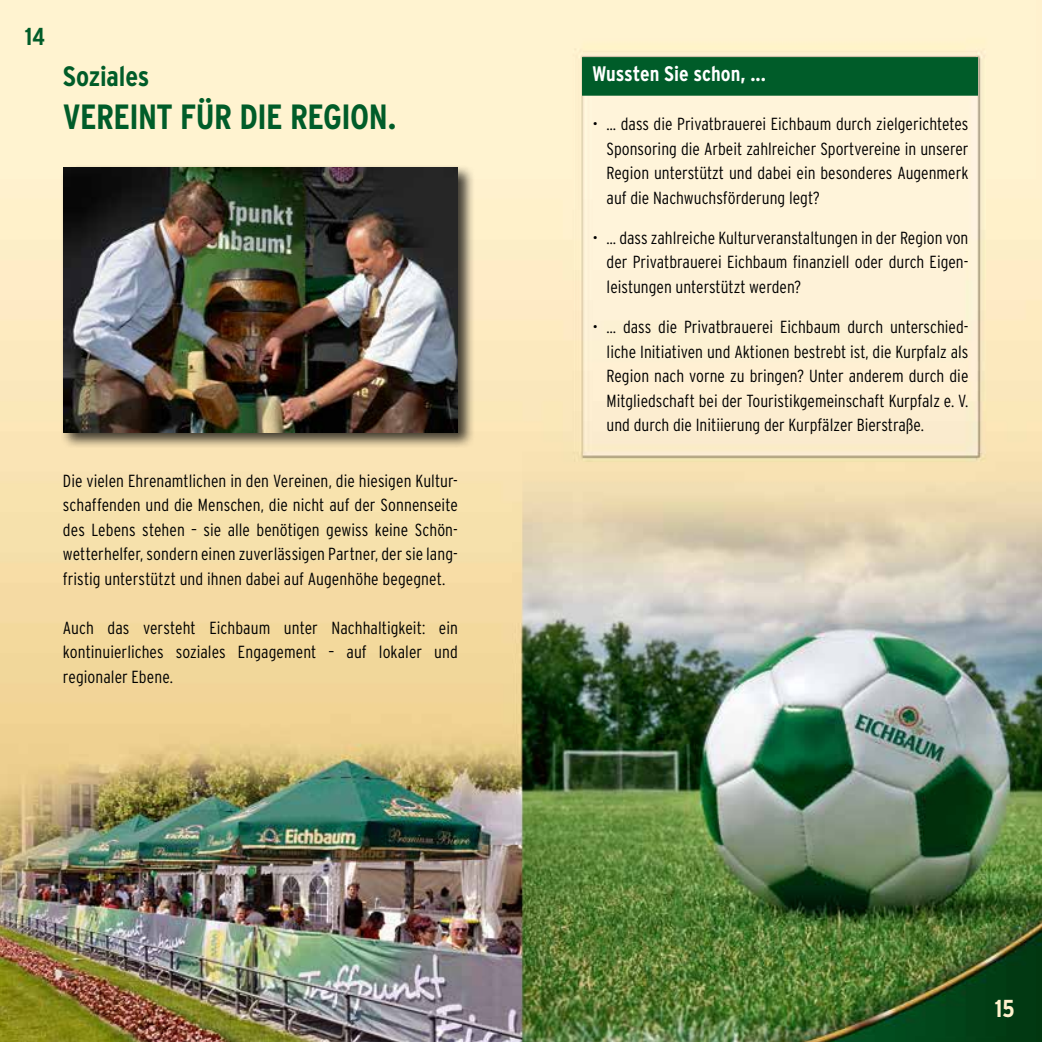
<style>
.page{position:relative;width:1042px;height:1042px;background:#fff}
.page>*{position:absolute;margin:0;border:0;box-sizing:border-box;transform-origin:0 0}
.t1{font:700 condensed 35px "Interstate";letter-spacing:-.015em;color:#005c29}
.t2{font:700 condensed 28px "Interstate";letter-spacing:-.005em;color:#005c29}
.t3{font:700 condensed 24.5px "Interstate";color:#fff2cd}
.t4{font:700 condensed 24.5px "Interstate";color:#005c29}
.t5{font:700 condensed 21px "Interstate";color:#fff}
.t6{font:300 condensed 17.5px/24.5px "Interstate";color:#000;text-align:justify}
</style>
<div class="page">
<img style="left:0;top:0;width:1042px;height:1042px">
<div style="left:582px;top:57px;width:396px;height:39px;background:#005c29;border:1px solid #005c29"></div>
<div style="left:61px;top:164px;width:414px;height:285px;background:#000;opacity:.75"></div>
<img style="left:63px;top:167px;width:395px;height:265px">
<h3 class="t4" style="left:25px;top:22px;width:22px">14</h3>
<h2 class="t2" style="left:63px;top:60px;width:88px">Soziales</h2>
<p class="t5" style="left:592px;top:62px;width:175px">Wussten Sie schon, ...</p>
<p class="t6" style="left:606px;top:111px;width:363px;text-indent:-14px">• … dass die Privatbrauerei Eichbaum durch zielgerichtetes Sponsoring die Arbeit zahlreicher Sportvereine in unserer Region unterstützt und dabei ein besonderes Augenmerk auf die Nachwuchsförderung legt?</p>
<p class="t6" style="left:606px;top:225px;width:363px;text-indent:-14px">• … dass zahlreiche Kulturveranstaltungen in der Region von der Privatbrauerei Eichbaum finanziell oder durch Eigen&shy;leistungen unterstützt werden?</p>
<p class="t6" style="left:606px;top:314px;width:363px;text-indent:-14px">• … dass die Privatbrauerei Eichbaum durch unterschied&shy;liche Initiativen und Aktionen bestrebt ist, die Kurpfalz als Region nach vorne zu bringen? Unter anderem durch die Mitgliedschaft bei der Touristikgemeinschaft Kurpfalz e. V. und durch die Initiierung der Kurpfälzer Bierstraße.</p>
<h1 class="t1" style="left:63px;top:98px;width:335px">VEREINT FÜR DIE REGION.</h1>
<p class="t6" style="left:63px;top:468px;width:396px">Die vielen Ehrenamtlichen in den Vereinen, die hiesigen Kultur&shy;schaffenden und die Menschen, die nicht auf der Sonnenseite des Lebens stehen – sie alle benötigen gewiss keine Schön&shy;wetterhelfer, sondern einen zuverlässigen Partner, der sie lang&shy;fristig unterstützt und ihnen dabei auf Augenhöhe begegnet.</p>
<p class="t6" style="left:63px;top:615px;width:396px">Auch das versteht Eichbaum unter Nachhaltigkeit: ein kontinuierliches soziales Engagement – auf lokaler und regionaler Ebene.</p>
<h3 class="t3" style="left:995px;top:995px;width:21px">15</h3>
</div>
